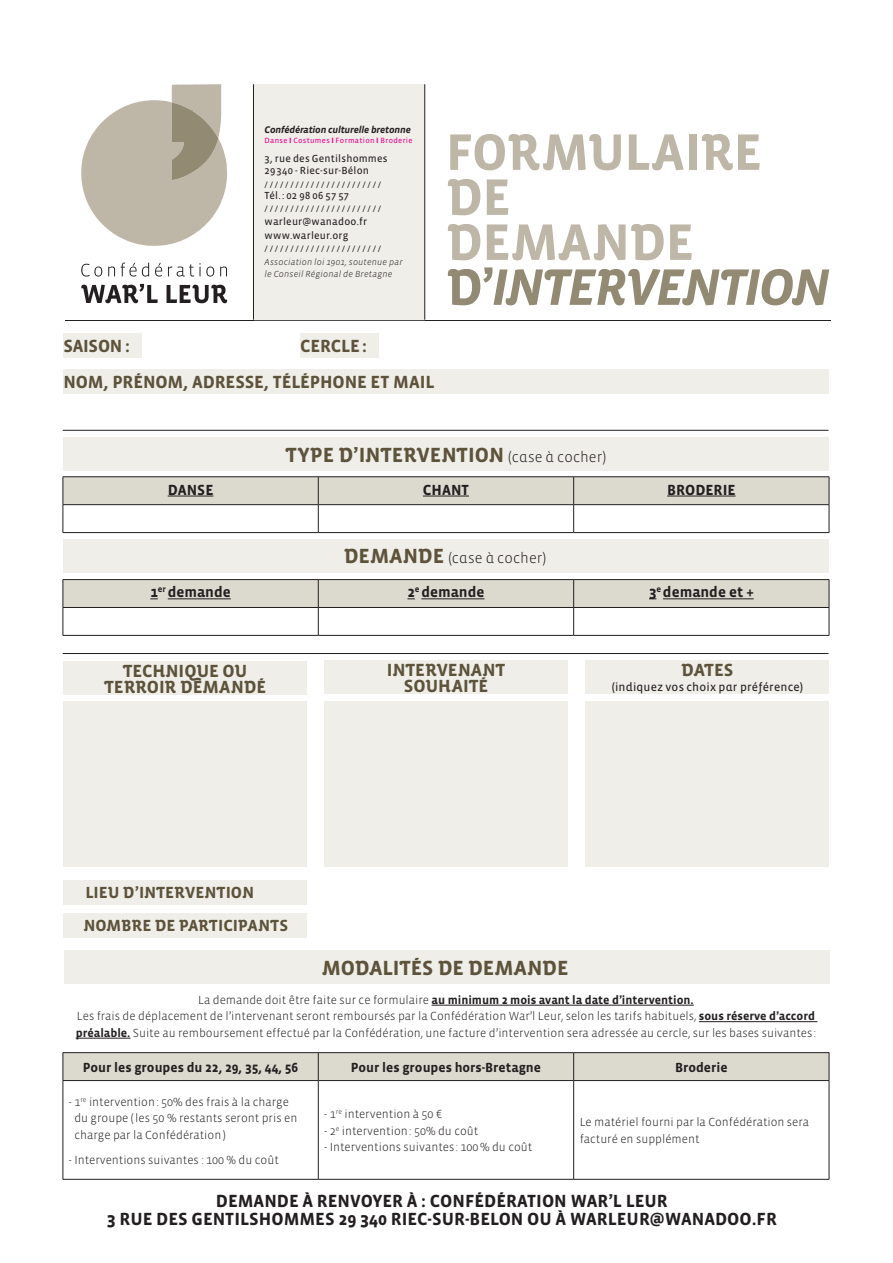
<style>
.page{position:relative;width:893px;height:1263px;background:#fff}
.page>*{position:absolute;margin:0;border:0;box-sizing:border-box;transform-origin:0 0}
.t1{font:700 52.5px/45px "Vista Sans Alt";letter-spacing:-.015em;color:#beb7a8}
.t2{font:52.5px "Vista Sans Alt Bold Ita";letter-spacing:-.035em;color:#938a74}
.t3{font:700 21px "Vista Sans Alt";letter-spacing:-.005em;color:#5d523a}
.t4{font:700 18px/18px "Vista Sans";color:#231f20;text-align:center}
.t5{font:700 18px/16.5px "Vista Sans Alt";letter-spacing:-.005em;color:#5d523a;text-align:center}
.t6{font:700 18px/36.6px "Vista Sans";letter-spacing:-.01em;color:#5d523a}
.t7{font:700 16.5px/32.5px "Vista Sans Alt";color:#5d523a}
.t8{font:700 15px "Vista Sans";color:#231f20}
.t9{font:300 15px "Vista Sans Alt";color:#231f20}
.t10{font:700 13.5px "Vista Sans";color:#231f20}
.t11{font:300 12px/16.5px "Vista Sans";color:#231f20}
.t12{font:12px "Vista Sans Alt Reg";letter-spacing:.015em;color:#231f20}
.t13{font:10.5px/12px "Vista Sans Reg";letter-spacing:.02em;color:#231f20}
.t14{font:italic 700 9.9px "Vista Sans";letter-spacing:-.02em;color:#231f20}
.t15{font:italic 300 9px/12px "Vista Sans";letter-spacing:.02em;color:#231f20}
.t16{font:7.8px "Vista Sans Reg";letter-spacing:.045em;color:#ed028c}
.t17{font:700 7.35px "Century Gothic";color:#231f20}
.s1{font-family:"Vista Sans";font-weight:700}
.s2{font-family:"Vista Sans Alt";font-weight:700}
.s3{font-weight:300;font-size:15px;color:#231f20}
.s4{font-weight:700;font-size:21px;color:#5d523a}
.s5{font-weight:700}
</style>
<div class="page">
<hr style="left:63px;top:476px;width:255px;height:1px;background:#231f20">
<hr style="left:318px;top:476px;width:256px;height:1px;background:#231f20">
<hr style="left:574px;top:476px;width:255px;height:1px;background:#231f20">
<svg style="left:63px;top:477px;width:767px;height:55px"></svg>
<hr style="left:63px;top:532px;width:255px;height:1px;background:#231f20">
<hr style="left:318px;top:532px;width:256px;height:1px;background:#231f20">
<hr style="left:574px;top:532px;width:255px;height:1px;background:#231f20">
<hr style="left:168px;top:496px;width:45px;height:1px;background:#231f20">
<hr style="left:423px;top:496px;width:46px;height:1px;background:#231f20">
<hr style="left:667px;top:496px;width:69px;height:1px;background:#231f20">
<hr style="left:63px;top:579px;width:255px;height:1px;background:#231f20">
<hr style="left:318px;top:579px;width:256px;height:1px;background:#231f20">
<hr style="left:574px;top:579px;width:255px;height:1px;background:#231f20">
<hr style="left:63px;top:635px;width:255px;height:1px;background:#231f20">
<hr style="left:318px;top:635px;width:256px;height:1px;background:#231f20">
<hr style="left:574px;top:635px;width:255px;height:1px;background:#231f20">
<svg style="left:63px;top:580px;width:767px;height:55px"></svg>
<hr style="left:663px;top:598px;width:91px;height:1px;background:#231f20">
<hr style="left:63px;top:1052px;width:255px;height:1px;background:#231f20">
<hr style="left:318px;top:1052px;width:256px;height:1px;background:#231f20">
<hr style="left:574px;top:1052px;width:255px;height:1px;background:#231f20">
<div style="left:63px;top:1053px;width:767px;height:27px;background:#dcd9cf"></div>
<hr style="left:63px;top:1080px;width:255px;height:1px;background:#231f20">
<hr style="left:63px;top:1081px;width:1px;height:98px;background:#231f20">
<hr style="left:318px;top:1080px;width:256px;height:1px;background:#231f20">
<hr style="left:318px;top:1081px;width:1px;height:98px;background:#231f20">
<hr style="left:574px;top:1080px;width:255px;height:1px;background:#231f20">
<hr style="left:573px;top:1081px;width:1px;height:98px;background:#231f20">
<hr style="left:829px;top:1081px;width:1px;height:98px;background:#231f20">
<hr style="left:63px;top:1179px;width:255px;height:1px;background:#231f20">
<hr style="left:318px;top:1179px;width:256px;height:1px;background:#231f20">
<hr style="left:574px;top:1179px;width:255px;height:1px;background:#231f20">
<hr style="left:65px;top:320px;width:765px;height:1px;background:#231f20">
<svg style="left:81px;top:264px;width:21px;height:13px"></svg>
<svg style="left:108px;top:266px;width:7px;height:10px"></svg>
<svg style="left:121px;top:263px;width:28px;height:14px"></svg>
<svg style="left:155px;top:263px;width:7px;height:14px"></svg>
<svg style="left:168px;top:263px;width:46px;height:14px"></svg>
<svg style="left:220px;top:266px;width:7px;height:10px"></svg>
<svg style="left:81px;top:284px;width:77px;height:19px"></svg>
<svg style="left:167px;top:285px;width:60px;height:18px"></svg>
<svg style="left:81px;top:84px;width:146px;height:162px"></svg>
<div style="left:254px;top:84px;width:171px;height:236px;background:#efeee9"></div>
<hr style="left:253px;top:84px;width:1px;height:236px;background:#231f20">
<hr style="left:424px;top:84px;width:1px;height:236px;background:#231f20">
<hr style="left:63px;top:430px;width:765px;height:1px;background:#231f20">
<hr style="left:63px;top:653px;width:765px;height:1px;background:#231f20">
<div style="left:63px;top:437px;width:765px;height:33px;background:#efeee9"></div>
<div style="left:63px;top:370px;width:765px;height:24px;background:#efeee9"></div>
<div style="left:300px;top:333px;width:78px;height:24px;background:#efeee9"></div>
<div style="left:63px;top:333px;width:78px;height:24px;background:#efeee9"></div>
<div style="left:63px;top:539px;width:765px;height:34px;background:#efeee9"></div>
<div style="left:63px;top:661px;width:244px;height:34px;background:#efeee9"></div>
<div style="left:63px;top:880px;width:244px;height:24px;background:#efeee9"></div>
<div style="left:63px;top:913px;width:244px;height:24px;background:#efeee9"></div>
<div style="left:324px;top:660px;width:244px;height:34px;background:#efeee9"></div>
<div style="left:585px;top:660px;width:244px;height:34px;background:#efeee9"></div>
<div style="left:64px;top:950px;width:765px;height:34px;background:#efeee9"></div>
<div style="left:584px;top:701px;width:244px;height:166px;background:#efeee9"></div>
<div style="left:63px;top:701px;width:244px;height:166px;background:#efeee9"></div>
<div style="left:324px;top:701px;width:244px;height:166px;background:#efeee9"></div>
<hr style="left:432px;top:1005px;width:262px;height:1px;background:#231f20">
<hr style="left:699px;top:1021px;width:118px;height:1px;background:#231f20">
<hr style="left:76px;top:1038px;width:55px;height:1px;background:#231f20">
<p class="t14" style="left:265px;top:124px;width:148px">Confédération culturelle bretonne</p>
<p class="t16" style="left:265px;top:136px;width:150px">Danse <span class="s1">I</span> Costumes <span class="s1">I</span> Formation <span class="s1">I</span> Broderie</p>
<p class="t13" style="left:265px;top:152px;width:124px">3, rue des Gentilshommes<br>29 340 - Riec-sur-Bélon</p>
<p class="t17" style="left:265px;top:180px;width:118px">///////////////////////</p>
<p class="t13" style="left:265px;top:190px;width:86px">Tél. : 02 98 06 57 57</p>
<p class="t17" style="left:265px;top:204px;width:118px">///////////////////////</p>
<p class="t13" style="left:265px;top:215px;width:104px;line-height:14.1px">warleur@wanadoo.fr www.warleur.org</p>
<p class="t17" style="left:265px;top:244px;width:118px">///////////////////////</p>
<p class="t15" style="left:265px;top:256px;width:140px">Association loi 1901, soutenue par le Conseil Régional de Bretagne</p>
<h3 class="t6" style="left:63px;top:327px;width:373px;text-indent:237px">CERCLE :<br>NOM, PRÉNOM, ADRESSE, TÉLÉPHONE ET MAIL</h3>
<h3 class="t6" style="left:63px;top:328px;width:68px">SAISON :</h3>
<h1 class="t1" style="left:446px;top:131px;width:318px">FORMULAIRE<br>DE<br>DEMANDE</h1>
<h1 class="t2" style="left:446px;top:260px;width:386px"><span class="s2">D’</span>INTERVENTION</h1>
<h2 class="t3" style="left:286px;top:444px;width:322px">TYPE D’INTERVENTION <span class="s3">(case à cocher)</span></h2>
<p class="t8" style="left:168px;top:482px;width:47px">DANSE</p>
<p class="t8" style="left:423px;top:482px;width:48px">CHANT</p>
<p class="t8" style="left:667px;top:482px;width:70px">BRODERIE</p>
<p class="t9" style="left:344px;top:550px;width:204px"><span class="s4">DEMANDE</span> (case à cocher)</p>
<p class="t8" style="left:150px;top:585px;width:82px">1<sup>er</sup> demande</p>
<p class="t8" style="left:407px;top:585px;width:79px">2<sup>e</sup> demande</p>
<p class="t8" style="left:649px;top:585px;width:106px">3<sup>e</sup> demande et +</p>
<h3 class="t5" style="left:104px;top:663px;width:163px">TECHNIQUE OU<br>TERROIR DEMANDÉ</h3>
<h3 class="t5" style="left:387px;top:662px;width:120px">INTERVENANT<br>SOUHAITÉ</h3>
<h3 class="t5" style="left:681px;top:662px;width:54px">DATES</h3>
<p class="t12" style="left:612px;top:681px;width:193px">(indiquez vos choix par préférence)</p>
<h3 class="t7" style="left:83px;top:876px;width:206px">LIEU D’INTERVENTION<br>NOMBRE DE PARTICIPANTS</h3>
<h2 class="t3" style="left:322px;top:957px;width:248px">MODALITÉS DE DEMANDE</h2>
<p class="t11" style="left:76px;top:992px;width:742px;text-align:center">La demande doit être faite sur ce formulaire <span class="s5">au minimum 2 mois avant la date d’intervention.<br></span>Les frais de déplacement de l’intervenant seront remboursés par la Confédération War’l Leur, selon les tarifs habituels, <span class="s5">sous réserve d’accord préalable.</span> Suite au remboursement effectué par la Confédération, une facture d’intervention sera adressée au cercle, sur les bases suivantes :</p>
<p class="t10" style="left:83px;top:1060px;width:217px">Pour les groupes du 22, 29, 35, 44, 56</p>
<p class="t10" style="left:351px;top:1060px;width:192px">Pour les groupes hors-Bretagne</p>
<p class="t10" style="left:675px;top:1060px;width:54px">Broderie</p>
<p class="t11" style="left:74px;top:1093px;width:224px;text-indent:-5px">- 1<sup>re</sup> intervention : 50% des frais à la charge du groupe ( les 50 % restants seront pris en charge par la Confédération )</p>
<p class="t11" style="left:69px;top:1151px;width:211px">- Interventions suivantes : 100 % du coût</p>
<p class="t11" style="left:324px;top:1106px;width:119px">- 1<sup>re</sup> intervention à 50 €</p>
<p class="t11" style="left:324px;top:1122px;width:155px">- 2<sup>e</sup> intervention : 50% du coût</p>
<p class="t11" style="left:324px;top:1139px;width:210px">- Interventions suivantes : 100 % du coût</p>
<p class="t11" style="left:580px;top:1114px;width:231px">Le matériel fourni par la Confédération sera facturé en supplément</p>
<h3 class="t4" style="left:107px;top:1192px;width:672px">DEMANDE À RENVOYER À : CONFÉDÉRATION WAR’L LEUR<br>3 RUE DES GENTILSHOMMES 29 340 RIEC-SUR-BELON OU À WARLEUR@WANADOO.FR</h3>
</div>
